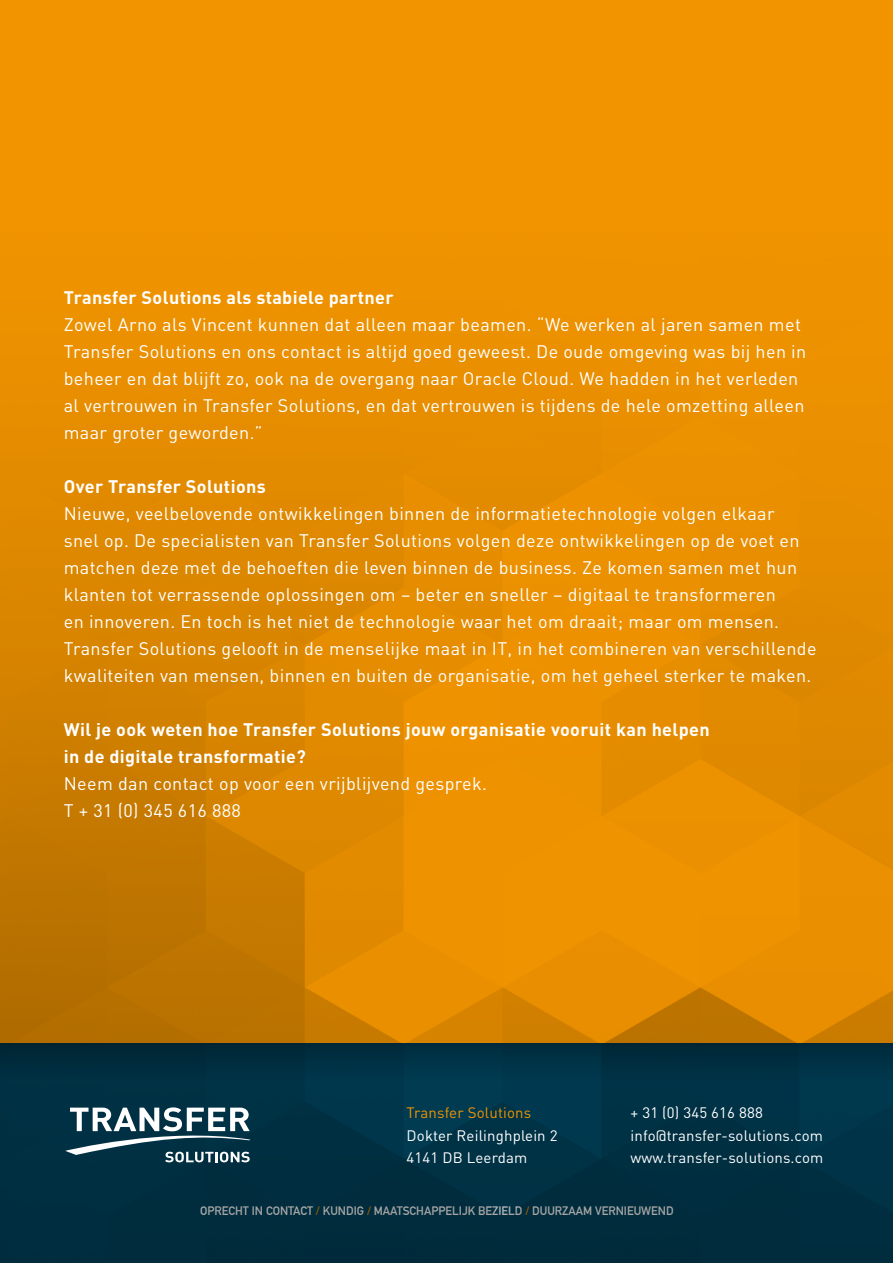
<style>
.page{position:relative;width:893px;height:1263px;background:#fff}
.page>*{position:absolute;margin:0;border:0;box-sizing:border-box;transform-origin:0 0}
.t1{font:18px/27px "DIN Pro";letter-spacing:.02em;color:#fff}
.t2{font:700 18px/27px "DIN Pro";letter-spacing:.02em;color:#fff}
.t3{font:15px/22.5px "DIN Pro";letter-spacing:.01em;color:#fff}
.t4{font:15px "DIN Pro";letter-spacing:.01em;color:#f19400}
.t5{font:700 12px "DIN Alternate";color:#fff}
.s1{color:#f19400}
</style>
<div class="page">
<div style="left:0;top:0;width:893px;height:1043px;background:#f19400"></div>
<img style="left:0;top:402px;width:893px;height:861px">
<svg style="left:65px;top:1107px;width:185px;height:55px"></svg>
<p class="t2" style="left:64px;top:283px;width:331px">Transfer Solutions als stabiele partner</p>
<p class="t1" style="left:64px;top:310px;width:744px">Zowel Arno als Vincent kunnen dat alleen maar beamen. “We werken al jaren samen met Transfer Solutions en ons contact is altijd goed geweest. De oude omgeving was bij hen in beheer en dat blijft zo, ook na de overgang naar Oracle Cloud. We hadden in het verleden al vertrouwen in Transfer Solutions, en dat vertrouwen is tijdens de hele omzetting alleen maar groter geworden.”</p>
<p class="t2" style="left:64px;top:472px;width:204px">Over Transfer Solutions</p>
<p class="t1" style="left:64px;top:499px;width:754px">Nieuwe, veelbelovende ontwikkelingen binnen de informatietechnologie volgen elkaar<br>snel op. De specialisten van Transfer Solutions volgen deze ontwikkelingen op de voet en matchen deze met de behoeften die leven binnen de business. Ze komen samen met hun klanten tot verrassende oplossingen om – beter en sneller – digitaal te transformeren<br>en innoveren. En toch is het niet de technologie waar het om draait; maar om mensen.<br>Transfer Solutions gelooft in de menselijke maat in IT, in het combineren van verschillende kwaliteiten van mensen, binnen en buiten de organisatie, om het geheel sterker te maken.</p>
<p class="t2" style="left:64px;top:715px;width:647px">Wil je ook weten hoe Transfer Solutions jouw organisatie vooruit kan helpen in de digitale transformatie?</p>
<p class="t1" style="left:64px;top:769px;width:425px">Neem dan contact op voor een vrijblijvend gesprek.<br>T + 31 (0) 345 616 888</p>
<p class="t4" style="left:407px;top:1102px;width:126px">Transfer Solutions</p>
<p class="t3" style="left:407px;top:1123px;width:152px">Dokter Reilinghplein 2<br>4141 DB Leerdam</p>
<p class="t3" style="left:631px;top:1101px;width:194px">+ 31 (0) 345 616 888 info@transfer-solutions.com www.transfer-solutions.com</p>
<p class="t5" style="left:200px;top:1202px;width:475px">OPRECHT IN CONTACT <span class="s1">/</span> KUNDIG <span class="s1">/</span> MAATSCHAPPELIJK BEZIELD <span class="s1">/</span> DUURZAAM VERNIEUWEND</p>
</div>
